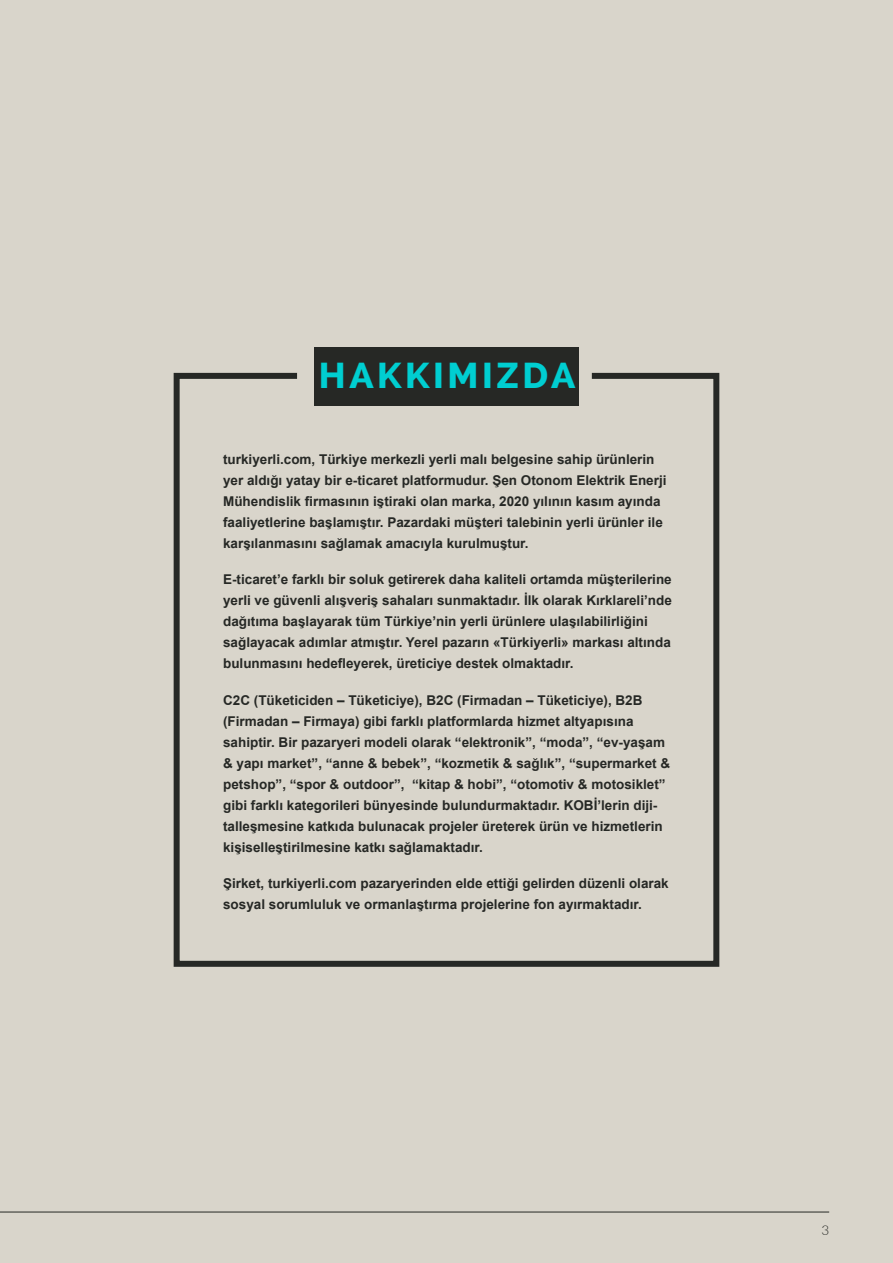
<style>
.page{position:relative;width:893px;height:1263px;background:#d9d5cb}
.page>*{position:absolute;margin:0;border:0;box-sizing:border-box;transform-origin:0 0}
.En-tête_-_Aligner_au{font:800 36px "Raleway";letter-spacing:.1em;color:#00ced1}
.Corps_de_texte_-_Ali{font:700 13.5px/21px "Arial";color:#262825}
.t1{font:300 13.5px "Lato";color:#262825}
</style>
<div class="page">
<div style="left:314px;top:347px;width:264px;height:58px;background:#262825"></div>
<svg style="left:173px;top:370px;width:547px;height:597px"></svg>
<hr style="left:0;top:1212px;width:829px;height:1px;background:#262825">
<p class="En-tête_-_Aligner_au" style="left:319px;top:355px;width:258px">HAKKIMIZDA</p>
<p class="Corps_de_texte_-_Ali" style="left:223px;top:449px;width:445px">turkiyerli.com, Türkiye merkezli yerli malı belgesine sahip ürünlerin yer aldığı yatay bir e-ticaret platformudur. Şen Otonom Elektrik Enerji Mühendislik firmasının iştiraki olan marka, 2020 yılının kasım ayında faaliyetlerine başlamıştır. Pazardaki müşteri talebinin yerli ürünler ile karşılanmasını sağlamak amacıyla kurulmuştur.</p>
<p class="Corps_de_texte_-_Ali" style="left:223px;top:569px;width:450px">E-ticaret’e farklı bir soluk getirerek daha kaliteli ortamda müşterilerine yerli ve güvenli alışveriş sahaları sunmaktadır. İlk olarak Kırklareli’nde dağıtıma başlayarak tüm Türkiye’nin yerli ürünlere ulaşılabilirliğini sağlayacak adımlar atmıştır. Yerel pazarın «Türkiyerli» markası altında bulunmasını hedefleyerek, üreticiye destek olmaktadır.</p>
<p class="Corps_de_texte_-_Ali" style="left:223px;top:689px;width:449px">C2C (Tüketiciden – Tüketiciye), B2C (Firmadan – Tüketiciye), B2B (Firmadan – Firmaya) gibi farklı platformlarda hizmet altyapısına sahiptir. Bir pazaryeri modeli olarak “elektronik”, “moda”, “ev-yaşam &amp; yapı market”, “anne &amp; bebek”, “kozmetik &amp; sağlık”, “supermarket &amp; petshop”, “spor &amp; outdoor”, “kitap &amp; hobi”, “otomotiv &amp; motosiklet” gibi farklı kategorileri bünyesinde bulundurmaktadır. KOBİ’lerin diji&shy;talleşmesine katkıda bulunacak projeler üreterek ürün ve hizmetlerin kişiselleştirilmesine katkı sağlamaktadır.</p>
<p class="Corps_de_texte_-_Ali" style="left:223px;top:872px;width:447px">Şirket, turkiyerli.com pazaryerinden elde ettiği gelirden düzenli olarak sosyal sorumluluk ve ormanlaştırma projelerine fon ayırmaktadır.</p>
<p class="t1" style="left:821px;top:1220px;width:9px">3</p>
</div>
